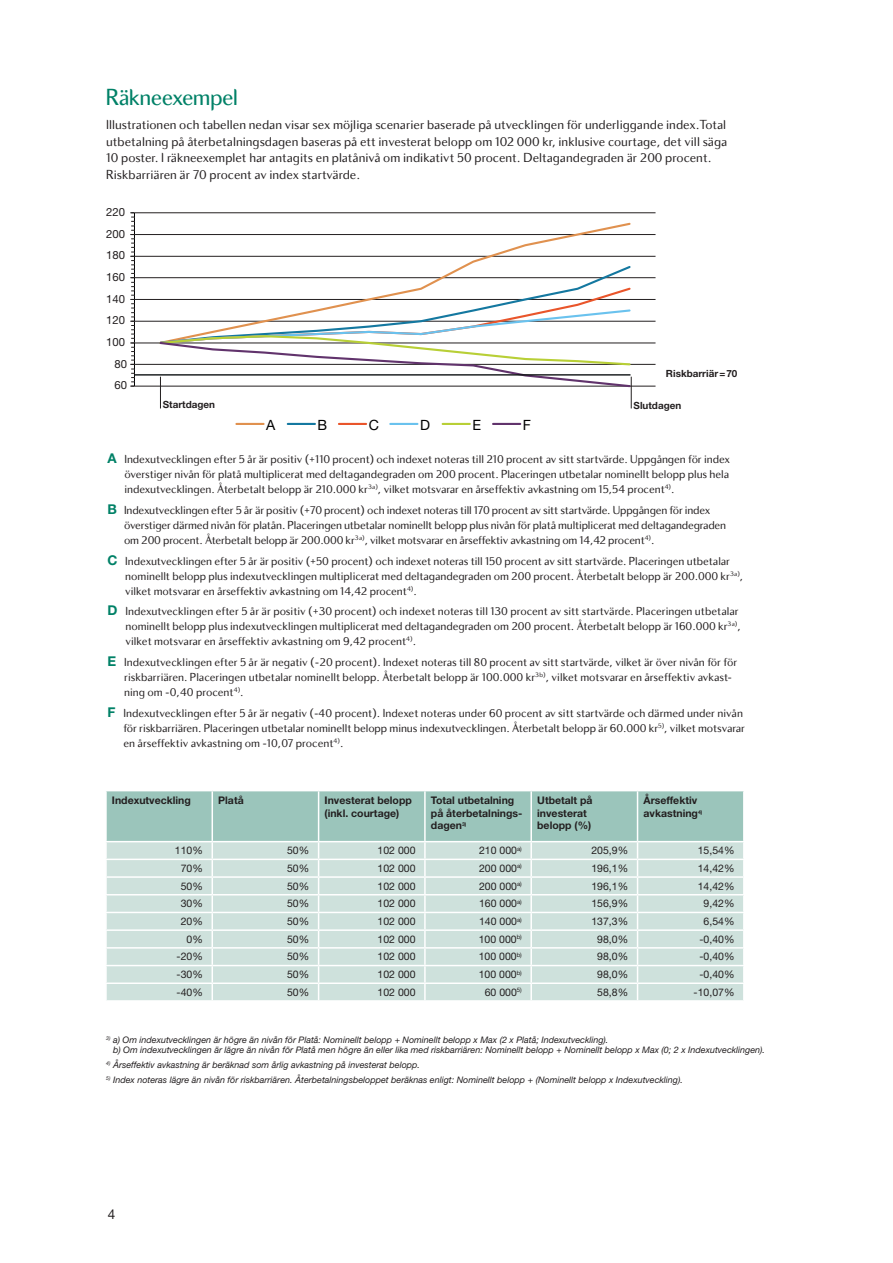
<style>
.page{position:relative;width:893px;height:1263px;background:#fff}
.page>*{position:absolute;margin:0;border:0;box-sizing:border-box;transform-origin:0 0}
.t1{font:24px "Skandia Display";color:#008167}
.t2{font:14.1px "Helvetica Neue";color:#000}
.t3{font:13.5px/16.5px "Skandia Text";color:#231f20}
.t4{font:13.5px "Helvetica Neue LT Pro";color:#231f20}
.t5{font:12px/15px "Skandia Text";letter-spacing:-.005em;color:#231f20}
.t6{font:11.25px "Helvetica Neue";color:#231f20}
.t7{font:10.5px "Helvetica Neue LT Pro";color:#231f20}
.t8{font:700 10.5px/12.6px "Helvetica Neue LT Pro";color:#231f20}
.t9{font:700 9.9px "Helvetica Neue";color:#231f20}
.t10{font:italic 9px/10.5px "Helvetica Neue LT Pro";color:#231f20}
.s1{font-family:"Helvetica Neue LT Pro";font-weight:700;font-size:13.5px;color:#008167}
</style>
<div class="page">
<svg style="left:106px;top:791px;width:638px;height:209px;background:#c6ddd7"></svg>
<hr style="left:134px;top:386px;width:521px;height:1px;background:#231f20">
<hr style="left:134px;top:364px;width:521px;height:1px;background:#231f20">
<hr style="left:134px;top:343px;width:521px;height:1px;background:#231f20">
<hr style="left:134px;top:321px;width:521px;height:1px;background:#231f20">
<hr style="left:134px;top:299px;width:521px;height:1px;background:#231f20">
<hr style="left:134px;top:277px;width:521px;height:1px;background:#231f20">
<hr style="left:134px;top:256px;width:521px;height:1px;background:#231f20">
<hr style="left:134px;top:234px;width:521px;height:1px;background:#231f20">
<hr style="left:134px;top:212px;width:521px;height:1px;background:#231f20">
<hr style="left:134px;top:213px;width:1px;height:173px;background:#000">
<svg style="left:130px;top:212px;width:4px;height:175px"></svg>
<svg style="left:158px;top:222px;width:474px;height:42px"></svg>
<svg style="left:158px;top:264px;width:474px;height:124px"></svg>
<hr style="left:631px;top:377px;width:1px;height:31px;background:#231f20">
<hr style="left:160px;top:377px;width:1px;height:31px;background:#231f20">
<hr style="left:134px;top:374px;width:496px;height:2px;background:#131718">
<hr style="left:236px;top:423px;width:28px;height:2px;background:#e0914f">
<hr style="left:288px;top:423px;width:27px;height:2px;background:#1478a0">
<hr style="left:339px;top:423px;width:27px;height:2px;background:#e9552b">
<hr style="left:390px;top:423px;width:27px;height:2px;background:#6ac2ee">
<hr style="left:443px;top:423px;width:27px;height:2px;background:#b8cf36">
<hr style="left:493px;top:423px;width:27px;height:2px;background:#61336c">
<h1 class="t1" style="left:106px;top:87px;width:133px">Räkneexempel</h1>
<p class="t3" style="left:106px;top:118px;width:622px">Illustrationen och tabellen nedan visar sex möjliga scenarier baserade på utvecklingen för underliggande index.Total utbetalning på återbetalningsdagen baseras på ett investerat belopp om 102 000 kr, inklusive courtage, det vill säga 10 poster. I räkneexemplet har antagits en platånivå om indikativt 50 procent. Deltagandegraden är 200 procent.<br>Riskbarriären är 70 procent av index startvärde.</p>
<p class="t6" style="left:106px;top:208px;width:20px">220</p>
<p class="t6" style="left:106px;top:230px;width:20px">200</p>
<p class="t6" style="left:106px;top:251px;width:20px">180</p>
<p class="t6" style="left:106px;top:273px;width:20px">160</p>
<p class="t6" style="left:106px;top:295px;width:20px">140</p>
<p class="t6" style="left:106px;top:316px;width:20px">120</p>
<p class="t6" style="left:106px;top:338px;width:20px">100</p>
<p class="t6" style="left:114px;top:360px;width:14px">80</p>
<p class="t6" style="left:114px;top:381px;width:14px">60</p>
<p class="t9" style="left:666px;top:370px;width:73px">Riskbarriär =70</p>
<p class="t9" style="left:163px;top:401px;width:54px">Startdagen</p>
<p class="t9" style="left:633px;top:401px;width:49px">Slutdagen</p>
<p class="t2" style="left:266px;top:419px;width:11px">A</p>
<p class="t2" style="left:318px;top:419px;width:11px">B</p>
<p class="t2" style="left:369px;top:419px;width:12px">C</p>
<p class="t2" style="left:420px;top:419px;width:11px">D</p>
<p class="t2" style="left:472px;top:419px;width:10px">E</p>
<p class="t2" style="left:523px;top:419px;width:10px">F</p>
<p class="t5" style="left:124px;top:453px;width:607px;text-align:justify;text-indent:-17px"><span class="s1">A</span> Indexutvecklingen efter 5 år är positiv (+110 procent) och indexet noteras till 210 procent av sitt startvärde. Uppgången för index överstiger nivån för platå multiplicerat med deltagandegraden om 200 procent. Placeringen utbetalar nominellt belopp plus hela indexutvecklingen. Återbetalt belopp är 210.000 kr<sup>3a)</sup>, vilket motsvarar en årseffektiv avkastning om 15,54 procent<sup>4)</sup>.</p>
<p class="t5" style="left:124px;top:503px;width:603px;text-indent:-17px"><span class="s1">B</span> Indexutvecklingen efter 5 år är positiv (+70 procent) och indexet noteras till 170 procent av sitt startvärde. Uppgången för index överstiger därmed nivån för platån. Placeringen utbetalar nominellt belopp plus nivån för platå multiplicerat med deltagandegraden om 200 procent. Återbetalt belopp är 200.000 kr<sup>3a)</sup>, vilket motsvarar en årseffektiv avkastning om 14,42 procent<sup>4)</sup>.</p>
<p class="t5" style="left:125px;top:554px;width:619px;text-indent:-18px"><span class="s1">C</span> Indexutvecklingen efter 5 år är positiv (+50 procent) och indexet noteras till 150 procent av sitt startvärde. Placeringen utbetalar nominellt belopp plus indexutvecklingen multiplicerat med deltagandegraden om 200 procent. Återbetalt belopp är 200.000 kr<sup>3a)</sup>, vilket motsvarar en årseffektiv avkastning om 14,42 procent<sup>4)</sup>.</p>
<p class="t5" style="left:125px;top:605px;width:617px;text-indent:-18px"><span class="s1">D</span> Indexutvecklingen efter 5 år är positiv (+30 procent) och indexet noteras till 130 procent av sitt startvärde. Placeringen utbetalar nominellt belopp plus indexutvecklingen multiplicerat med deltagandegraden om 200 procent. Återbetalt belopp är 160.000 kr<sup>3a)</sup>, vilket motsvarar en årseffektiv avkastning om 9,42 procent<sup>4)</sup>.</p>
<p class="t5" style="left:124px;top:656px;width:615px;text-indent:-17px"><span class="s1">E</span> Indexutvecklingen efter 5 år är negativ (-20 procent). Indexet noteras till 80 procent av sitt startvärde, vilket är över nivån för för riskbarriären. Placeringen utbetalar nominellt belopp. Återbetalt belopp är 100.000 kr<sup>3b)</sup>, vilket motsvarar en årseffektiv avkast&shy;ning om -0,40 procent<sup>4)</sup>.</p>
<p class="t5" style="left:123px;top:706px;width:623px;text-indent:-16px"><span class="s1">F</span> Indexutvecklingen efter 5 år är negativ (-40 procent). Indexet noteras under 60 procent av sitt startvärde och därmed under nivån för riskbarriären. Placeringen utbetalar nominellt belopp minus indexutvecklingen. Återbetalt belopp är 60.000 kr<sup>5)</sup>, vilket motsvarar en årseffektiv avkastning om -10,07 procent<sup>4)</sup>.</p>
<p class="t8" style="left:112px;top:795px;width:80px">Indexutveckling</p>
<p class="t8" style="left:218px;top:795px;width:27px">Platå</p>
<p class="t8" style="left:325px;top:795px;width:89px">Investerat belopp (inkl. courtage)</p>
<p class="t8" style="left:431px;top:795px;width:93px">Total utbetalning på återbetalnings&shy;dagen<sup>3)</sup></p>
<p class="t8" style="left:537px;top:795px;width:57px">Utbetalt på investerat belopp (%)</p>
<p class="t8" style="left:643px;top:795px;width:60px">Årseffektiv avkastning<sup>4)</sup></p>
<p class="t7" style="left:175px;top:847px;width:30px">110%</p>
<p class="t7" style="left:287px;top:847px;width:24px">50%</p>
<p class="t7" style="left:378px;top:847px;width:39px">102 000</p>
<p class="t7" style="left:479px;top:847px;width:44px">210 000<sup>a)</sup></p>
<p class="t7" style="left:591px;top:847px;width:38px">205,9%</p>
<p class="t7" style="left:698px;top:847px;width:38px">15,54%</p>
<p class="t7" style="left:181px;top:864px;width:24px">70%</p>
<p class="t7" style="left:287px;top:864px;width:24px">50%</p>
<p class="t7" style="left:378px;top:864px;width:39px">102 000</p>
<p class="t7" style="left:479px;top:864px;width:44px">200 000<sup>a)</sup></p>
<p class="t7" style="left:591px;top:864px;width:38px">196,1%</p>
<p class="t7" style="left:698px;top:864px;width:38px">14,42%</p>
<p class="t7" style="left:181px;top:882px;width:24px">50%</p>
<p class="t7" style="left:287px;top:882px;width:24px">50%</p>
<p class="t7" style="left:378px;top:882px;width:39px">102 000</p>
<p class="t7" style="left:479px;top:882px;width:44px">200 000<sup>a)</sup></p>
<p class="t7" style="left:591px;top:882px;width:38px">196,1%</p>
<p class="t7" style="left:698px;top:882px;width:38px">14,42%</p>
<p class="t7" style="left:181px;top:900px;width:24px">30%</p>
<p class="t7" style="left:287px;top:900px;width:24px">50%</p>
<p class="t7" style="left:378px;top:900px;width:39px">102 000</p>
<p class="t7" style="left:479px;top:900px;width:44px">160 000<sup>a)</sup></p>
<p class="t7" style="left:591px;top:900px;width:38px">156,9%</p>
<p class="t7" style="left:703px;top:900px;width:32px">9,42%</p>
<p class="t7" style="left:181px;top:918px;width:24px">20%</p>
<p class="t7" style="left:287px;top:918px;width:24px">50%</p>
<p class="t7" style="left:378px;top:918px;width:39px">102 000</p>
<p class="t7" style="left:479px;top:918px;width:44px">140 000<sup>a)</sup></p>
<p class="t7" style="left:591px;top:918px;width:38px">137,3%</p>
<p class="t7" style="left:703px;top:918px;width:32px">6,54%</p>
<p class="t7" style="left:187px;top:935px;width:18px">0%</p>
<p class="t7" style="left:287px;top:935px;width:24px">50%</p>
<p class="t7" style="left:378px;top:935px;width:39px">102 000</p>
<p class="t7" style="left:479px;top:935px;width:45px">100 000<sup>b)</sup></p>
<p class="t7" style="left:597px;top:935px;width:32px">98,0%</p>
<p class="t7" style="left:699px;top:935px;width:37px">-0,40%</p>
<p class="t7" style="left:177px;top:953px;width:28px">-20%</p>
<p class="t7" style="left:287px;top:953px;width:24px">50%</p>
<p class="t7" style="left:378px;top:953px;width:39px">102 000</p>
<p class="t7" style="left:479px;top:953px;width:45px">100 000<sup>b)</sup></p>
<p class="t7" style="left:597px;top:953px;width:32px">98,0%</p>
<p class="t7" style="left:699px;top:953px;width:37px">-0,40%</p>
<p class="t7" style="left:177px;top:971px;width:28px">-30%</p>
<p class="t7" style="left:287px;top:971px;width:24px">50%</p>
<p class="t7" style="left:378px;top:971px;width:39px">102 000</p>
<p class="t7" style="left:479px;top:971px;width:45px">100 000<sup>b)</sup></p>
<p class="t7" style="left:597px;top:971px;width:32px">98,0%</p>
<p class="t7" style="left:699px;top:971px;width:37px">-0,40%</p>
<p class="t7" style="left:177px;top:988px;width:28px">-40%</p>
<p class="t7" style="left:287px;top:988px;width:24px">50%</p>
<p class="t7" style="left:378px;top:988px;width:39px">102 000</p>
<p class="t7" style="left:485px;top:988px;width:39px">60 000<sup>5)</sup></p>
<p class="t7" style="left:597px;top:988px;width:32px">58,8%</p>
<p class="t7" style="left:694px;top:988px;width:42px">-10,07%</p>
<p class="t10" style="left:113px;top:1035px;width:653px;text-indent:-7px"><sup>3)</sup> a) Om indexutvecklingen är högre än nivån för Platå: Nominellt belopp + Nominellt belopp x Max (2 x Platå; Indexutveckling).<br>b) Om indexutvecklingen är lägre än nivån för Platå men högre än eller lika med riskbarriären: Nominellt belopp + Nominellt belopp x Max (0; 2 x Indexutvecklingen).</p>
<p class="t10" style="left:106px;top:1061px;width:315px"><sup>4)</sup> Årseffektiv avkastning är beräknad som årlig avkastning på investerat belopp.</p>
<p class="t10" style="left:106px;top:1075px;width:578px"><sup>5)</sup> Index noteras lägre än nivån för riskbarriären. Återbetalningsbeloppet beräknas enligt: Nominellt belopp + (Nominellt belopp x Indexutveckling).</p>
<p class="t4" style="left:108px;top:1209px;width:9px">4</p>
</div>
